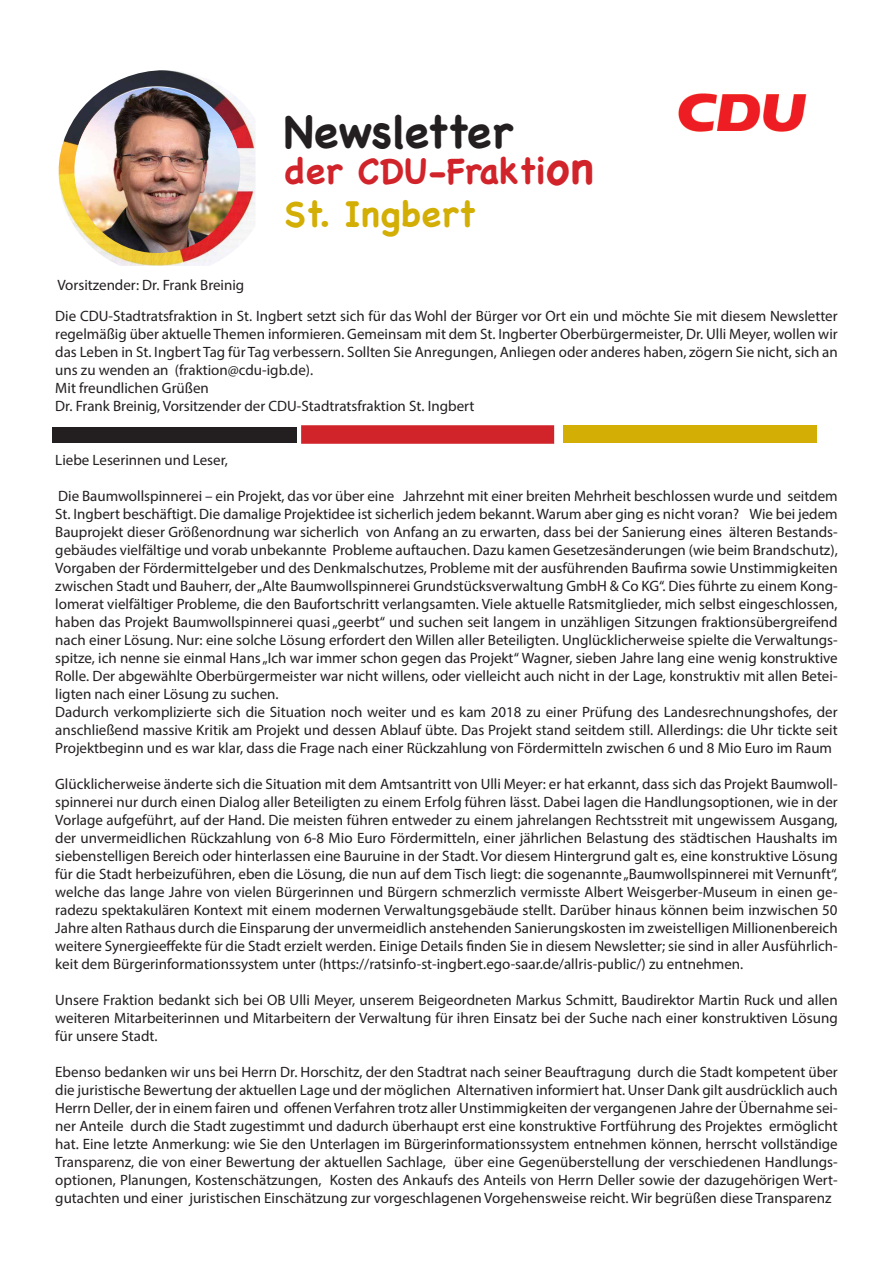
<style>
.page{position:relative;width:893px;height:1263px;background:#fff}
.page>*{position:absolute;margin:0;border:0;box-sizing:border-box;transform-origin:0 0}
.t1{font:700 45px "Chalkboard SE";letter-spacing:-.015em;color:#231f20}
.t2{font:700 36px "Chalkboard SE";color:#d1232a}
.t3{font:700 36px "Chalkboard SE";color:#d3ae05}
.t4{font:15px/18px "Myriad Pro";color:#231f20;text-align:justify}
.s1{font-size:45px}
</style>
<div class="page">
<div style="left:301px;top:425px;width:253px;height:19px;background:#d1232a;border:2px solid #d1232a"></div>
<div style="left:52px;top:427px;width:245px;height:15px;background:#231f20"></div>
<div style="left:563px;top:425px;width:253px;height:17px;background:#d3ae05"></div>
<img style="left:678px;top:93px;width:129px;height:39px">
<img style="left:58px;top:70px;width:197px;height:196px">
<img style="left:74px;top:87px;width:166px;height:166px;border-radius:83px">
<p class="t4" style="left:57px;top:275px;width:188px">Vorsitzender: Dr. Frank Breinig</p>
<p class="t1" style="left:284px;top:105px;width:230px">Newsletter</p>
<p class="t2" style="left:284px;top:150px;width:312px">der CDU-Frakti<span class="s1">on</span></p>
<p class="t3" style="left:284px;top:193px;width:193px">St. Ingbert</p>
<p class="t4" style="left:55px;top:306px;width:784px">Die CDU-Stadtratsfraktion in St. Ingbert setzt sich für das Wohl der Bürger vor Ort ein und möchte Sie mit diesem Newsletter regelmäßig über aktuelle Themen informieren. Gemeinsam mit dem St. Ingberter Oberbürgermeister, Dr. Ulli Meyer, wollen wir das Leben in St. Ingbert Tag für Tag verbessern. Sollten Sie Anregungen, Anliegen oder anderes haben, zögern Sie nicht, sich an uns zu wenden an (fraktion@cdu-igb.de).</p>
<p class="t4" style="left:55px;top:378px;width:155px">Mit freundlichen Grüßen</p>
<p class="t4" style="left:55px;top:396px;width:421px">Dr. Frank Breinig, Vorsitzender der CDU-Stadtratsfraktion St. Ingbert</p>
<p class="t4" style="left:55px;top:450px;width:174px">Liebe Leserinnen und Leser,</p>
<p class="t4" style="left:55px;top:486px;width:784px">Die Baumwollspinnerei – ein Projekt, das vor über eine Jahrzehnt mit einer breiten Mehrheit beschlossen wurde und seitdem St. Ingbert beschäftigt. Die damalige Projektidee ist sicherlich jedem bekannt. Warum aber ging es nicht voran? Wie bei jedem Bauprojekt dieser Größenordnung war sicherlich von Anfang an zu erwarten, dass bei der Sanierung eines älteren Bestands&shy;gebäudes vielfältige und vorab unbekannte Probleme auftauchen. Dazu kamen Gesetzesänderungen (wie beim Brandschutz), Vorgaben der Fördermittelgeber und des Denkmalschutzes, Probleme mit der ausführenden Baufirma sowie Unstimmigkeiten zwischen Stadt und Bauherr, der „Alte Baumwollspinnerei Grundstücksverwaltung GmbH &amp; Co KG“. Dies führte zu einem Kong&shy;lomerat vielfältiger Probleme, die den Baufortschritt verlangsamten. Viele aktuelle Ratsmitglieder, mich selbst eingeschlossen, haben das Projekt Baumwollspinnerei quasi „geerbt“ und suchen seit langem in unzähligen Sitzungen fraktionsübergreifend nach einer Lösung. Nur: eine solche Lösung erfordert den Willen aller Beteiligten. Unglücklicherweise spielte die Verwaltungs&shy;spitze, ich nenne sie einmal Hans „Ich war immer schon gegen das Projekt“ Wagner, sieben Jahre lang eine wenig konstruktive Rolle. Der abgewählte Oberbürgermeister war nicht willens, oder vielleicht auch nicht in der Lage, konstruktiv mit allen Betei&shy;ligten nach einer Lösung zu suchen.</p>
<p class="t4" style="left:55px;top:702px;width:784px">Dadurch verkomplizierte sich die Situation noch weiter und es kam 2018 zu einer Prüfung des Landesrechnungshofes, der anschließend massive Kritik am Projekt und dessen Ablauf übte. Das Projekt stand seitdem still. Allerdings: die Uhr tickte seit Projektbeginn und es war klar, dass die Frage nach einer Rückzahlung von Fördermitteln zwischen 6 und 8 Mio Euro im Raum</p>
<p class="t4" style="left:55px;top:774px;width:784px">Glücklicherweise änderte sich die Situation mit dem Amtsantritt von Ulli Meyer: er hat erkannt, dass sich das Projekt Baumwoll&shy;spinnerei nur durch einen Dialog aller Beteiligten zu einem Erfolg führen lässt. Dabei lagen die Handlungsoptionen, wie in der Vorlage aufgeführt, auf der Hand. Die meisten führen entweder zu einem jahrelangen Rechtsstreit mit ungewissem Ausgang, der unvermeidlichen Rückzahlung von 6-8 Mio Euro Fördermitteln, einer jährlichen Belastung des städtischen Haushalts im siebenstelligen Bereich oder hinterlassen eine Bauruine in der Stadt. Vor diesem Hintergrund galt es, eine konstruktive Lösung für die Stadt herbeizuführen, eben die Lösung, die nun auf dem Tisch liegt: die sogenannte „Baumwollspinnerei mit Vernunft“, welche das lange Jahre von vielen Bürgerinnen und Bürgern schmerzlich vermisste Albert Weisgerber-Museum in einen ge&shy;radezu spektakulären Kontext mit einem modernen Verwaltungsgebäude stellt. Darüber hinaus können beim inzwischen 50<br>Jahre alten Rathaus durch die Einsparung der unvermeidlich anstehenden Sanierungskosten im zweistelligen Millionenbereich weitere Synergieeffekte für die Stadt erzielt werden. Einige Details finden Sie in diesem Newsletter; sie sind in aller Ausführlich&shy;keit dem Bürgerinformationssystem unter (https://ratsinfo-st-ingbert.ego-saar.de/allris-public/) zu entnehmen.</p>
<p class="t4" style="left:55px;top:990px;width:784px">Unsere Fraktion bedankt sich bei OB Ulli Meyer, unserem Beigeordneten Markus Schmitt, Baudirektor Martin Ruck und allen weiteren Mitarbeiterinnen und Mitarbeitern der Verwaltung für ihren Einsatz bei der Suche nach einer konstruktiven Lösung für unsere Stadt.</p>
<p class="t4" style="left:55px;top:1062px;width:784px">Ebenso bedanken wir uns bei Herrn Dr. Horschitz, der den Stadtrat nach seiner Beauftragung durch die Stadt kompetent über die juristische Bewertung der aktuellen Lage und der möglichen Alternativen informiert hat. Unser Dank gilt ausdrücklich auch Herrn Deller, der in einem fairen und offenen Verfahren trotz aller Unstimmigkeiten der vergangenen Jahre der Übernahme sei&shy;ner Anteile durch die Stadt zugestimmt und dadurch überhaupt erst eine konstruktive Fortführung des Projektes ermöglicht hat. Eine letzte Anmerkung: wie Sie den Unterlagen im Bürgerinformationssystem entnehmen können, herrscht vollständige Transparenz, die von einer Bewertung der aktuellen Sachlage, über eine Gegenüberstellung der verschiedenen Handlungs&shy;optionen, Planungen, Kostenschätzungen, Kosten des Ankaufs des Anteils von Herrn Deller sowie der dazugehörigen Wert&shy;gutachten und einer juristischen Einschätzung zur vorgeschlagenen Vorgehensweise reicht. Wir begrüßen diese Transparenz</p>
</div>
